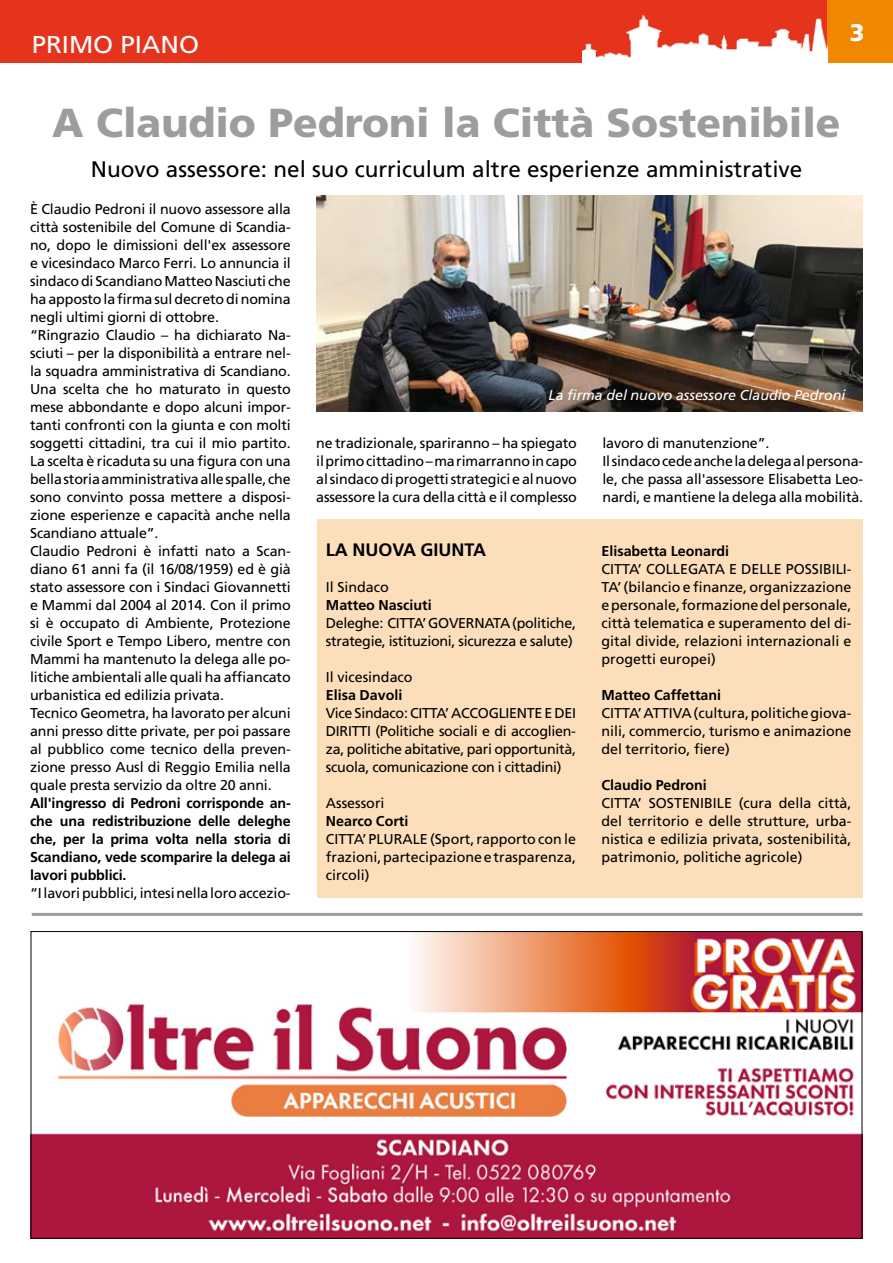
<style>
.page{position:relative;width:893px;height:1263px;background:#fff}
.page>*{position:absolute;margin:0;border:0;box-sizing:border-box;transform-origin:0 0}
.t1{font:900 40.5px "Frutiger";color:#9d9d9c}
.t2{font:24.45px "Frutiger";color:#fff;scale:1.06 1}
.t3{font:900 24px "Frutiger";color:#fff}
.t4{font:22.5px "Frutiger";color:#000}
.t5{font:700 18px "Frutiger";color:#000}
.t6{font:14.25px/18px "Frutiger";letter-spacing:-.01em;color:#000;text-align:justify}
.t7{font:700 14.25px/18px "Frutiger";color:#000;text-align:justify}
.t8{font:italic 14.25px "Frutiger";color:#fff}
</style>
<div class="page">
<img style="left:30px;top:931px;width:830px;height:308px">
<div style="left:0;top:0;width:893px;height:63px;background:#e6331c"></div>
<div style="left:827px;top:0;width:66px;height:63px;background:#f18700"></div>
<img style="left:583px;top:16px;width:244px;height:47px">
<hr style="left:32px;top:913px;width:830px;height:3px;background:#9d9d9c">
<img style="left:316px;top:196px;width:546px;height:216px">
<div style="left:317px;top:520px;width:546px;height:378px;background:#fddebb"></div>
<h2 class="t2" style="left:32px;top:30px;width:159px">PRIMO PIANO</h2>
<h3 class="t3" style="left:850px;top:19px;width:16px">3</h3>
<h1 class="t1" style="left:52px;top:99px;width:790px">A Claudio Pedroni la Città Sostenibile</h1>
<h3 class="t4" style="left:91px;top:156px;width:713px">Nuovo assessore: nel suo curriculum altre esperienze amministrative</h3>
<p class="t6" style="left:30px;top:200px;width:262px;text-align:left">È Claudio Pedroni il nuovo assessore alla città sostenibile del Comune di Scandia&shy;no, dopo le dimissioni dell'ex assessore e vicesindaco Marco Ferri. Lo annuncia il sindaco di Scandiano Matteo Nasciuti che ha apposto la firma sul decreto di nomina negli ultimi giorni di ottobre. “Ringrazio Claudio – ha dichiarato Na&shy;sciuti – per la disponibilità a entrare nel&shy;la squadra amministrativa di Scandiano.<br>Una scelta che ho maturato in questo mese abbondante e dopo alcuni impor&shy;tanti confronti con la giunta e con molti soggetti cittadini, tra cui il mio partito.<br>La scelta è ricaduta su una figura con una bella storia amministrativa alle spalle, che sono convinto possa mettere a disposi&shy;zione esperienze e capacità anche nella Scandiano attuale”.<br>Claudio Pedroni è infatti nato a Scan&shy;diano 61 anni fa (il 16/08/1959) ed è già stato assessore con i Sindaci Giovannetti e Mammi dal 2004 al 2014. Con il primo si è occupato di Ambiente, Protezione civile Sport e Tempo Libero, mentre con Mammi ha mantenuto la delega alle po&shy;litiche ambientali alle quali ha affiancato urbanistica ed edilizia privata.<br>Tecnico Geometra, ha lavorato per alcuni anni presso ditte private, per poi passare al pubblico come tecnico della preven&shy;zione presso Ausl di Reggio Emilia nella quale presta servizio da oltre 20 anni.</p>
<p class="t7" style="left:30px;top:794px;width:262px">All'ingresso di Pedroni corrisponde an&shy;che una redistribuzione delle deleghe che, per la prima volta nella storia di Scandiano, vede scomparire la delega ai lavori pubblici.</p>
<p class="t6" style="left:30px;top:884px;width:262px">“I lavori pubblici, intesi nella loro accezio-</p>
<p class="t8" style="left:548px;top:387px;width:298px">La firma del nuovo assessore Claudio Pedroni</p>
<p class="t6" style="left:316px;top:434px;width:262px">ne tradizionale, spariranno – ha spiegato il primo cittadino – ma rimarranno in capo al sindaco di progetti strategici e al nuovo assessore la cura della città e il complesso</p>
<p class="t6" style="left:602px;top:434px;width:262px;text-align:left">lavoro di manutenzione”.<br>Il sindaco cede anche la delega al persona&shy;le, che passa all'assessore Elisabetta Leo&shy;nardi, e mantiene la delega alla mobilità.</p>
<p class="t5" style="left:326px;top:539px;width:162px">LA NUOVA GIUNTA</p>
<p class="t6" style="left:326px;top:578px;width:64px">Il Sindaco</p>
<p class="t7" style="left:326px;top:596px;width:107px">Matteo Nasciuti</p>
<p class="t6" style="left:326px;top:614px;width:252px">Deleghe: CITTA’ GOVERNATA (politiche, strategie, istituzioni, sicurezza e salute)</p>
<p class="t6" style="left:326px;top:668px;width:88px">Il vicesindaco</p>
<p class="t7" style="left:326px;top:686px;width:78px">Elisa Davoli</p>
<p class="t6" style="left:326px;top:704px;width:252px">Vice Sindaco: CITTA’ ACCOGLIENTE E DEI DIRITTI (Politiche sociali e di accoglien&shy;za, politiche abitative, pari opportunità, scuola, comunicazione con i cittadini)</p>
<p class="t6" style="left:326px;top:794px;width:60px">Assessori</p>
<p class="t7" style="left:326px;top:812px;width:84px">Nearco Corti</p>
<p class="t6" style="left:326px;top:830px;width:252px">CITTA’ PLURALE (Sport, rapporto con le frazioni, partecipazione e trasparenza, circoli)</p>
<p class="t7" style="left:601px;top:542px;width:129px">Elisabetta Leonardi</p>
<p class="t6" style="left:601px;top:560px;width:252px">CITTA’ COLLEGATA E DELLE POSSIBILI-TA’ (bilancio e finanze, organizzazione e personale, formazione del personale, città telematica e superamento del di&shy;gital divide, relazioni internazionali e progetti europei)</p>
<p class="t7" style="left:601px;top:686px;width:121px">Matteo Caffettani</p>
<p class="t6" style="left:601px;top:704px;width:252px">CITTA’ ATTIVA (cultura, politiche giova&shy;nili, commercio, turismo e animazione del territorio, fiere)</p>
<p class="t7" style="left:601px;top:776px;width:107px">Claudio Pedroni</p>
<p class="t6" style="left:601px;top:794px;width:252px">CITTA’ SOSTENIBILE (cura della città, del territorio e delle strutture, urba&shy;nistica e edilizia privata, sostenibilità, patrimonio, politiche agricole)</p>
</div>
